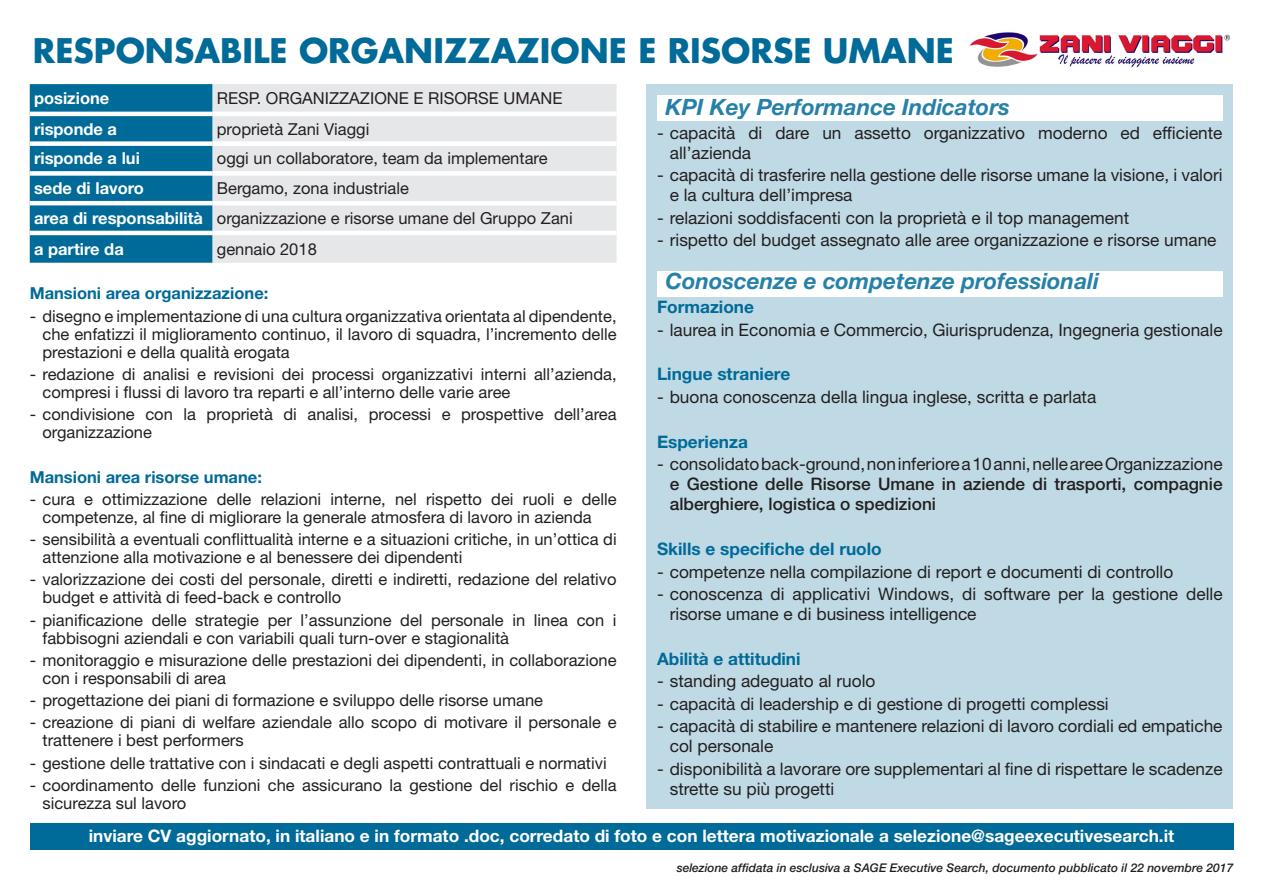
<style>
.page{position:relative;width:1263px;height:893px;background:#fff}
.page>*{position:absolute;margin:0;border:0;box-sizing:border-box;transform-origin:0 0}
.t1{font:700 33px "Futura Std";color:#006a98}
.t2{font:italic 700 22.5px "Helvetica Neue LT Std";color:#2681a8}
.t3{font:17.25px/20.2px "Helvetica Neue LT Std";color:#231f20}
.t4{font:500 17.25px/20.2px "Helvetica Neue LT Std";color:#231f20;text-align:justify}
.t5{font:700 17.25px "Helvetica Neue LT Std";color:#fff}
.t6{font:700 17.25px "Helvetica Neue LT Std";color:#006a98}
.t7{font:16.5px/18px "Helvetica Neue LT Std";color:#231f20}
.t8{font:700 16.5px "Helvetica Neue LT Std";color:#fff}
.t9{font:700 16.5px "Helvetica Neue LT Std";color:#006a98}
.t10{font:italic 500 12px "Helvetica Neue LT Std";color:#231f20}
.s1{font-weight:400}
</style>
<div class="page">
<div style="left:646px;top:84px;width:587px;height:725px;background:#bfdae5"></div>
<div style="left:657px;top:95px;width:565px;height:26px;background:#fff"></div>
<div style="left:657px;top:271px;width:565px;height:26px;background:#fff"></div>
<div style="left:30px;top:84px;width:183px;height:179px;background:#006a98"></div>
<div style="left:213px;top:84px;width:404px;height:179px;background:#e6e7e9"></div>
<hr style="left:30px;top:112px;width:183px;height:4px;background:#fff">
<hr style="left:213px;top:112px;width:404px;height:4px;background:#fff">
<div style="left:30px;top:141px;width:183px;height:5px;background:#fff"></div>
<div style="left:213px;top:141px;width:404px;height:5px;background:#fff"></div>
<div style="left:30px;top:171px;width:183px;height:5px;background:#fff"></div>
<div style="left:213px;top:171px;width:404px;height:5px;background:#fff"></div>
<hr style="left:30px;top:201px;width:183px;height:4px;background:#fff">
<hr style="left:213px;top:201px;width:404px;height:4px;background:#fff">
<hr style="left:30px;top:231px;width:183px;height:4px;background:#fff">
<hr style="left:213px;top:231px;width:404px;height:4px;background:#fff">
<div style="left:30px;top:823px;width:1203px;height:26px;background:#006a98"></div>
<img style="left:970px;top:32px;width:260px;height:36px">
<p class="t1" style="left:33px;top:29px;width:922px">RESPONSABILE ORGANIZZAZIONE E RISORSE UMANE</p>
<p class="t8" style="left:34px;top:88px;width:77px">posizione</p>
<p class="t7" style="left:217px;top:89px;width:347px">RESP. ORGANIZZAZIONE E RISORSE UMANE</p>
<p class="t8" style="left:34px;top:119px;width:85px">risponde a</p>
<p class="t7" style="left:217px;top:120px;width:154px">proprietà Zani Viaggi</p>
<p class="t8" style="left:34px;top:148px;width:107px">risponde a lui</p>
<p class="t7" style="left:217px;top:149px;width:332px">oggi un collaboratore, team da implementare</p>
<p class="t8" style="left:34px;top:178px;width:111px">sede di lavoro</p>
<p class="t7" style="left:217px;top:179px;width:194px">Bergamo, zona industriale</p>
<p class="t8" style="left:34px;top:208px;width:170px">area di responsabilità</p>
<p class="t7" style="left:217px;top:209px;width:357px">organizzazione e risorse umane del Gruppo Zani</p>
<p class="t8" style="left:34px;top:239px;width:91px">a partire da</p>
<p class="t7" style="left:217px;top:240px;width:101px">gennaio 2018</p>
<p class="t9" style="left:30px;top:283px;width:240px">Mansioni area organizzazione:</p>
<p class="t7" style="left:43px;top:306px;width:576px;text-align:justify;text-indent:-13px">- disegno e implementazione di una cultura organizzativa orientata al dipendente, che enfatizzi il miglioramento continuo, il lavoro di squadra, l’incremento delle prestazioni e della qualità erogata</p>
<p class="t7" style="left:43px;top:365px;width:576px;text-indent:-13px">- redazione di analisi e revisioni dei processi organizzativi interni all’azienda, compresi i flussi di lavoro tra reparti e all’interno delle varie aree</p>
<p class="t7" style="left:43px;top:405px;width:576px;text-indent:-13px">- condivisione con la proprietà di analisi, processi e prospettive dell’area organizzazione</p>
<p class="t9" style="left:30px;top:467px;width:234px">Mansioni area risorse umane:</p>
<p class="t7" style="left:43px;top:490px;width:575px;text-indent:-13px">- cura e ottimizzazione delle relazioni interne, nel rispetto dei ruoli e delle competenze, al fine di migliorare la generale atmosfera di lavoro in azienda</p>
<p class="t7" style="left:43px;top:530px;width:576px;text-indent:-13px">- sensibilità a eventuali conflittualità interne e a situazioni critiche, in un’ottica di attenzione alla motivazione e al benessere dei dipendenti</p>
<p class="t7" style="left:43px;top:570px;width:576px;text-indent:-13px">- valorizzazione dei costi del personale, diretti e indiretti, redazione del relativo budget e attività di feed-back e controllo</p>
<p class="t7" style="left:43px;top:611px;width:576px;text-indent:-13px">- pianificazione delle strategie per l’assunzione del personale in linea con i fabbisogni aziendali e con variabili quali turn-over e stagionalità</p>
<p class="t7" style="left:43px;top:651px;width:576px;text-indent:-13px">- monitoraggio e misurazione delle prestazioni dei dipendenti, in collaborazione con i responsabili di area</p>
<p class="t7" style="left:30px;top:691px;width:515px">- progettazione dei piani di formazione e sviluppo delle risorse umane</p>
<p class="t7" style="left:43px;top:713px;width:576px;text-indent:-13px">- creazione di piani di welfare aziendale allo scopo di motivare il personale e trattenere i best performers</p>
<p class="t7" style="left:30px;top:754px;width:578px">- gestione delle trattative con i sindacati e degli aspetti contrattuali e normativi</p>
<p class="t7" style="left:43px;top:776px;width:575px;text-indent:-13px">- coordinamento delle funzioni che assicurano la gestione del rischio e della sicurezza sul lavoro</p>
<p class="t2" style="left:665px;top:93px;width:346px">KPI Key Performance Indicators</p>
<p class="t3" style="left:670px;top:122px;width:554px;text-indent:-13px">- capacità di dare un assetto organizzativo moderno ed efficiente all’azienda</p>
<p class="t3" style="left:670px;top:165px;width:554px;text-indent:-13px">- capacità di trasferire nella gestione delle risorse umane la visione, i valori e la cultura dell’impresa</p>
<p class="t3" style="left:657px;top:207px;width:474px">- relazioni soddisfacenti con la proprietà e il top management</p>
<p class="t3" style="left:657px;top:230px;width:561px">- rispetto del budget assegnato alle aree organizzazione e risorse umane</p>
<p class="t2" style="left:665px;top:267px;width:435px">Conoscenze e competenze professionali</p>
<p class="t6" style="left:657px;top:296px;width:99px">Formazione</p>
<p class="t3" style="left:657px;top:319px;width:567px">- laurea in Economia e Commercio, Giurisprudenza, Ingegneria gestionale</p>
<p class="t6" style="left:657px;top:364px;width:135px">Lingue straniere</p>
<p class="t3" style="left:657px;top:386px;width:441px">- buona conoscenza della lingua inglese, scritta e parlata</p>
<p class="t6" style="left:657px;top:431px;width:93px">Esperienza</p>
<p class="t4" style="left:670px;top:453px;width:554px;text-indent:-13px"><span class="s1">- consolidato back-ground, non inferiore a 10 anni, nelle aree Organizzazione </span>e Gestione delle Risorse Umane in aziende di trasporti, compagnie alberghiere, logistica o spedizioni</p>
<p class="t6" style="left:657px;top:538px;width:226px">Skills e specifiche del ruolo</p>
<p class="t3" style="left:657px;top:561px;width:518px">- competenze nella compilazione di report e documenti di controllo</p>
<p class="t3" style="left:670px;top:583px;width:554px;text-indent:-13px">- conoscenza di applicativi Windows, di software per la gestione delle risorse umane e di business intelligence</p>
<p class="t6" style="left:657px;top:648px;width:145px">Abilità e attitudini</p>
<p class="t3" style="left:657px;top:671px;width:220px">- standing adeguato al ruolo</p>
<p class="t3" style="left:657px;top:693px;width:453px">- capacità di leadership e di gestione di progetti complessi</p>
<p class="t3" style="left:670px;top:716px;width:554px;text-indent:-13px">- capacità di stabilire e mantenere relazioni di lavoro cordiali ed empatiche col personale</p>
<p class="t3" style="left:670px;top:758px;width:554px;text-indent:-13px">- disponibilità a lavorare ore supplementari al fine di rispettare le scadenze strette su più progetti</p>
<p class="t5" style="left:89px;top:825px;width:1087px">inviare CV aggiornato, in italiano e in formato .doc, corredato di foto e con lettera motivazionale a selezione@sageexecutivesearch.it</p>
<p class="t10" style="left:677px;top:860px;width:558px">selezione affidata in esclusiva a SAGE Executive Search, documento pubblicato il 22 novembre 2017</p>
</div>
